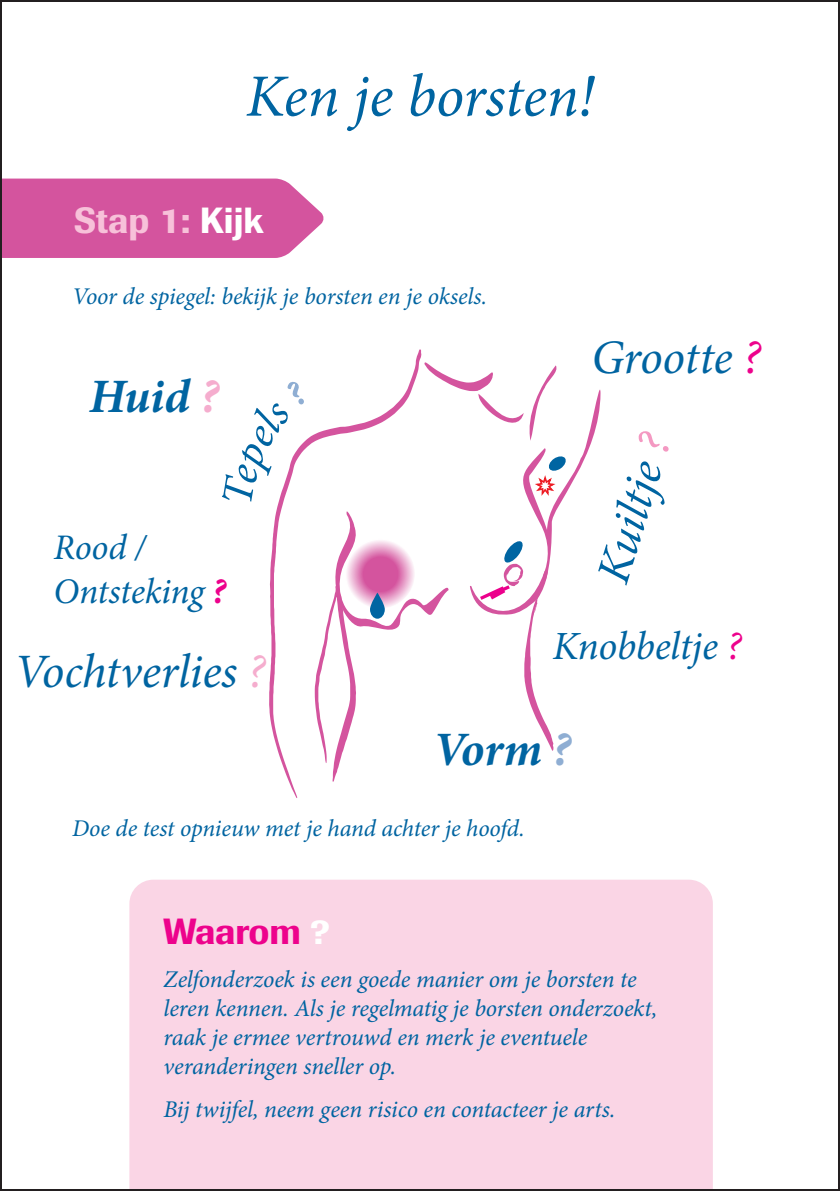
<style>
.page{position:relative;width:840px;height:1191px;background:#fff}
.page>*{position:absolute;margin:0;border:0;box-sizing:border-box;transform-origin:0 0}
.t1{font:italic 60px "Minion Pro";letter-spacing:-.005em;color:#0064a1}
.t2{font:italic 48px "Minion Pro";letter-spacing:-.01em;color:#0064a1}
.t3{font:italic 700 48px "Minion Pro";letter-spacing:-.005em;color:#0064a1}
.t4{font:italic 40px "Minion Pro";letter-spacing:-.015em;color:#0064a1}
.t5{font:italic 36px/43.2px "Minion Pro";letter-spacing:-.01em;color:#0064a1}
.t6{font:500 36px "Imago";color:#f7c1d9}
.t7{font:500 36px "Imago";color:#ed028c}
.t8{font:italic 24px/28.8px "Minion Pro";letter-spacing:-.005em;color:#0064a1}
.s1{color:#fff}
.s2{color:#f5adce}
.s3{font-weight:700;color:#ed028c}
.s4{color:#ed028c}
.s5{color:#f499c2}
.s6{color:#8faed3}
</style>
<div class="page">
<div style="left:129px;top:879px;width:583px;height:309px;background:#fad5e5"></div>
<div style="left:3px;top:178px;width:321px;height:80px;background:#d4549e"></div>
<svg style="left:269px;top:362px;width:331px;height:428px"></svg>
<h1 class="t1" style="left:245px;top:56px;width:350px">Ken je borsten!</h1>
<h3 class="t6" style="left:74px;top:198px;width:191px">Stap 1: <span class="s1">Kijk</span></h3>
<p class="t8" style="left:72px;top:282px;width:416px">Voor de spiegel: bekijk je borsten en je oksels.</p>
<h2 class="t3" style="left:89px;top:362px;width:131px">Huid <span class="s2">?</span></h2>
<h3 class="t5" style="left:53px;top:526px;width:195px">Rood /<br>Ontsteking <span class="s3">?</span> <span class="s1">?</span></h3>
<h2 class="t2" style="left:14px;top:639px;width:253px">Vochtverlies <span class="s2">?</span></h2>
<h2 class="t2" style="left:591px;top:325px;width:171px">Grootte <span class="s4">?</span></h2>
<h2 class="t2" style="left:579px;top:572px;width:155px;rotate:-73deg">Kuiltje <span class="s5">?</span></h2>
<h3 class="t4" style="left:552px;top:619px;width:191px">Knobbeltje <span class="s4">?</span></h3>
<h2 class="t3" style="left:433px;top:715px;width:139px">Vorm <span class="s6">?</span></h2>
<p class="t8" style="left:72px;top:814px;width:454px">Doe de test opnieuw met je hand achter je hoofd.</p>
<h3 class="t7" style="left:163px;top:910px;width:168px">Waarom <span class="s1">?</span></h3>
<p class="t8" style="left:163px;top:965px;width:495px">Zelfonderzoek is een goede manier om je borsten te leren kennen. Als je regelmatig je borsten onderzoekt, raak je ermee vertrouwd en merk je eventuele veranderingen sneller op.</p>
<p class="t8" style="left:163px;top:1095px;width:453px">Bij twijfel, neem geen risico en contacteer je arts.</p>
</div>
